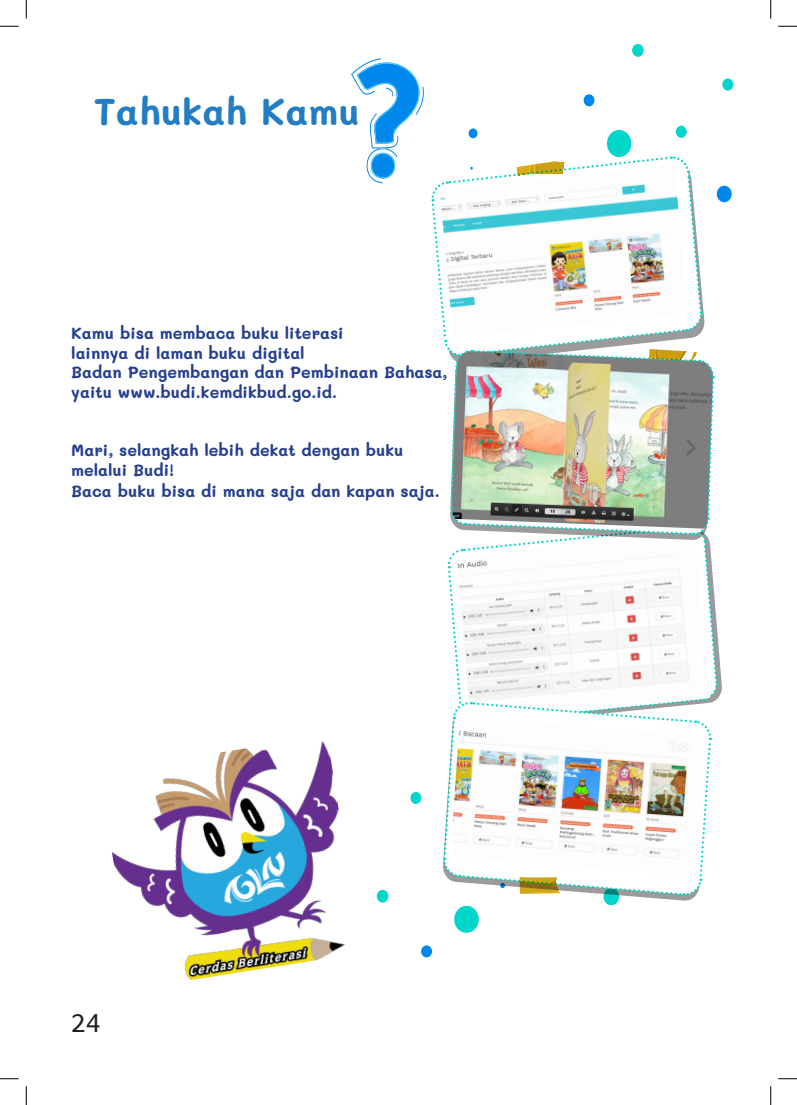
<style>
.page{position:relative;width:797px;height:1105px;background:#fff}
.page>*{position:absolute;margin:0;border:0;box-sizing:border-box;transform-origin:0 0}
.t1{font:700 37.5px "Mali";color:#227dc2}
.t2{font:25px "Andika New Basic";color:#231f20}
.t3{font:700 16.25px/19.5px "Mali";color:#253f8e}
</style>
<div class="page">
<img style="left:111px;top:741px;width:234px;height:239px">
<div style="left:454px;top:906px;width:25px;height:27px;background:#00d6c9;border-radius:50%"></div>
<div style="left:377px;top:890px;width:11px;height:13px;background:#00d6c9;border-radius:50%"></div>
<div style="left:603px;top:888px;width:16px;height:17px;background:#00d6c9;border-radius:50%"></div>
<div style="left:421px;top:945px;width:11px;height:12px;background:#0087eb;border-radius:50%"></div>
<div style="left:722px;top:78px;width:11px;height:13px;background:#00d6c9;border-radius:50%"></div>
<div style="left:632px;top:44px;width:11px;height:13px;background:#00d6c9;border-radius:50%"></div>
<div style="left:716px;top:185px;width:15px;height:17px;background:#0087eb;border-radius:50%"></div>
<svg style="left:351px;top:58px;width:367px;height:839px"></svg>
<svg style="left:0;top:25px;width:19px;height:2px"></svg>
<svg style="left:778px;top:25px;width:19px;height:2px"></svg>
<svg style="left:0;top:1078px;width:19px;height:1px"></svg>
<svg style="left:778px;top:1078px;width:19px;height:1px"></svg>
<svg style="left:25px;top:0;width:2px;height:19px"></svg>
<svg style="left:25px;top:1086px;width:2px;height:19px"></svg>
<svg style="left:770px;top:0;width:1px;height:19px"></svg>
<svg style="left:770px;top:1086px;width:1px;height:19px"></svg>
<p class="t1" style="left:94px;top:91px;width:267px">Tahukah Kamu</p>
<p class="t3" style="left:71px;top:324px;width:274px">Kamu bisa membaca buku literasi</p>
<p class="t3" style="left:71px;top:344px;width:235px">lainnya di laman buku digital</p>
<p class="t3" style="left:71px;top:363px;width:378px">Badan Pengembangan dan Pembinaan Bahasa, yaitu www.budi.kemdikbud.go.id.</p>
<p class="t3" style="left:71px;top:441px;width:334px">Mari, selangkah lebih dekat dengan buku melalui Budi!</p>
<p class="t3" style="left:71px;top:482px;width:370px">Baca buku bisa di mana saja dan kapan saja.</p>
<p class="t2" style="left:71px;top:1000px;width:31px">24</p>
</div>
